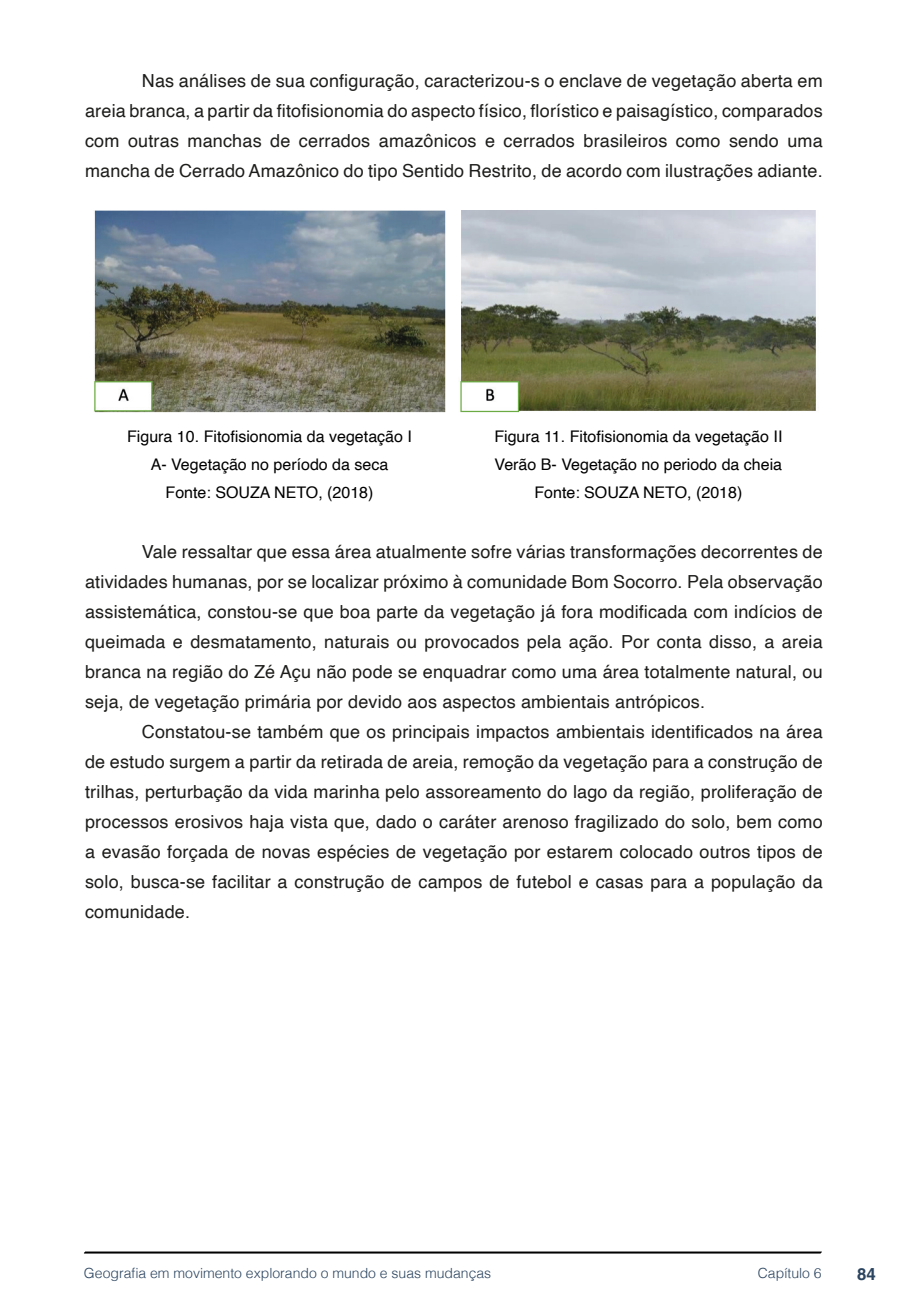
<style>
.page{position:relative;width:908px;height:1304px;background:#fff}
.page>*{position:absolute;margin:0;border:0;box-sizing:border-box;transform-origin:0 0}
.txt{font:18px/30px "Helvetica";letter-spacing:.01em;color:#1d1d1b;text-align:justify}
.t1{font:700 16.8px "Helvetica";color:#2b445f}
.imagens_graf_tab{font:16px "Helvetica";color:#000}
.t2{font:300 14px "Helvetica";color:#2b445f}
</style>
<div class="page">
<svg style="left:84px;top:1251px;width:737px;height:3px;background:#515151"></svg>
<img style="left:94px;top:210px;width:351px;height:203px">
<img style="left:460px;top:210px;width:356px;height:203px">
<p class="txt" style="left:85px;top:66px;width:738px;text-indent:57px">Nas análises de sua configuração, caracterizou-s o enclave de vegetação aberta em areia branca, a partir da fitofisionomia do aspecto físico, florístico e paisagístico, comparados com outras manchas de cerrados amazônicos e cerrados brasileiros como sendo uma mancha de Cerrado Amazônico do tipo Sentido Restrito, de acordo com ilustrações adiante.</p>
<p class="imagens_graf_tab" style="left:127px;top:424px;width:286px">Figura 10. Fitofisionomia da vegetação I</p>
<p class="imagens_graf_tab" style="left:494px;top:424px;width:289px">Figura 11. Fitofisionomia da vegetação II</p>
<p class="imagens_graf_tab" style="left:151px;top:452px;width:239px">A- Vegetação no período da seca</p>
<p class="imagens_graf_tab" style="left:494px;top:452px;width:289px">Verão B- Vegetação no periodo da cheia</p>
<p class="imagens_graf_tab" style="left:165px;top:480px;width:209px">Fonte: SOUZA NETO, (2018)</p>
<p class="imagens_graf_tab" style="left:534px;top:480px;width:209px">Fonte: SOUZA NETO, (2018)</p>
<p class="txt" style="left:85px;top:537px;width:738px;text-indent:57px">Vale ressaltar que essa área atualmente sofre várias transformações decorrentes de atividades humanas, por se localizar próximo à comunidade Bom Socorro. Pela observação assistemática, constou-se que boa parte da vegetação já fora modificada com indícios de queimada e desmatamento, naturais ou provocados pela ação. Por conta disso, a areia branca na região do Zé Açu não pode se enquadrar como uma área totalmente natural, ou seja, de vegetação primária por devido aos aspectos ambientais antrópicos.</p>
<p class="txt" style="left:85px;top:717px;width:738px;text-indent:57px">Constatou-se também que os principais impactos ambientais identificados na área de estudo surgem a partir da retirada de areia, remoção da vegetação para a construção de trilhas, perturbação da vida marinha pelo assoreamento do lago da região, proliferação de processos erosivos haja vista que, dado o caráter arenoso fragilizado do solo, bem como a evasão forçada de novas espécies de vegetação por estarem colocado outros tipos de solo, busca-se facilitar a construção de campos de futebol e casas para a população da comunidade.</p>
<p class="t2" style="left:84px;top:1261px;width:408px">Geografia em movimento explorando o mundo e suas mudanças</p>
<p class="t2" style="left:757px;top:1261px;width:65px">Capítulo 6</p>
<p class="t1" style="left:856px;top:1264px;width:20px">84</p>
</div>
